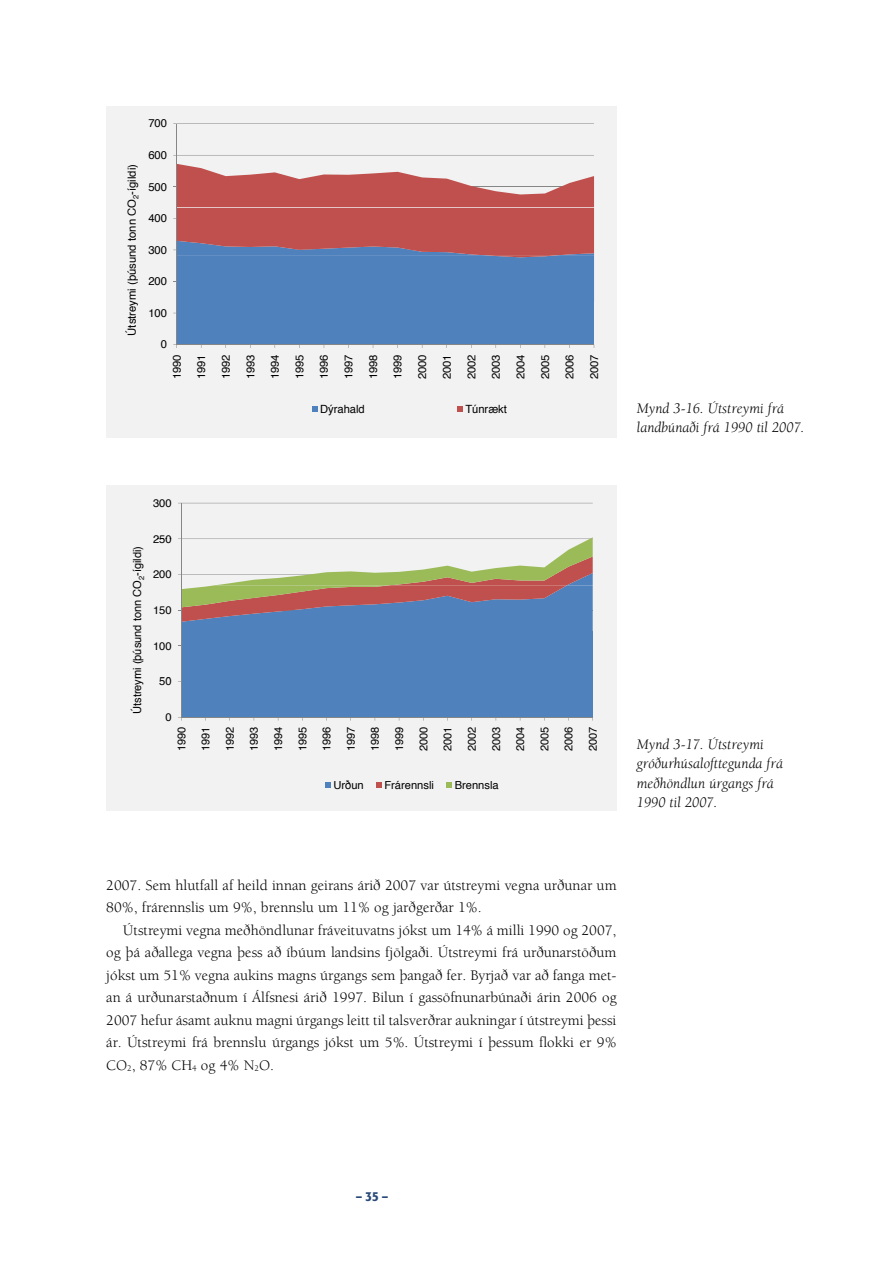
<style>
.page{position:relative;width:893px;height:1263px;background:#fff}
.page>*{position:absolute;margin:0;border:0;box-sizing:border-box;transform-origin:0 0}
.t1{font:15px/22.5px "Berkeley";color:#000}
.t2{font:italic 15px/19.5px "Berkeley";color:#000}
.t3{font:500 condensed 13.5px "Formata";color:#294a78}
.t4{font:11.25px/24.6px "Helvetica";color:#000;text-align:justify}
.t5{font:11.1px/24.2px "Helvetica";color:#000;text-align:justify}
</style>
<div class="page">
<div style="left:106px;top:106px;width:511px;height:7px;background:#f2f2f2"></div>
<div style="left:106px;top:113px;width:511px;height:47px;background:#f2f2f2"></div>
<hr style="left:177px;top:123px;width:417px;height:1px;background:#868686">
<hr style="left:177px;top:155px;width:417px;height:1px;background:#868686">
<hr style="left:176px;top:124px;width:1px;height:36px;background:#868686">
<div style="left:106px;top:160px;width:511px;height:48px;background:#f2f2f2"></div>
<hr style="left:176px;top:160px;width:1px;height:48px;background:#868686">
<div style="left:106px;top:208px;width:511px;height:47px;background:#f2f2f2"></div>
<div style="left:106px;top:255px;width:511px;height:47px;background:#f2f2f2"></div>
<svg style="left:173px;top:164px;width:421px;height:138px;background:#9b758a"></svg>
<div style="left:106px;top:302px;width:511px;height:48px;background:#f2f2f2"></div>
<div style="left:177px;top:302px;width:417px;height:43px;background:#4f81bd"></div>
<hr style="left:176px;top:302px;width:1px;height:43px;background:#868686">
<hr style="left:177px;top:344px;width:417px;height:1px;background:#868686">
<div style="left:106px;top:350px;width:511px;height:47px;background:#f2f2f2"></div>
<div style="left:106px;top:397px;width:511px;height:40px;background:#f2f2f2"></div>
<svg style="left:312px;top:406px;width:5px;height:6px"></svg>
<svg style="left:457px;top:406px;width:6px;height:6px"></svg>
<div style="left:106px;top:485px;width:511px;height:7px;background:#f2f2f2"></div>
<div style="left:106px;top:492px;width:511px;height:47px;background:#f2f2f2"></div>
<hr style="left:181px;top:503px;width:412px;height:1px;background:#868686">
<hr style="left:181px;top:503px;width:1px;height:36px;background:#868686">
<div style="left:106px;top:539px;width:511px;height:46px;background:#f2f2f2"></div>
<div style="left:106px;top:585px;width:511px;height:47px;background:#f2f2f2"></div>
<svg style="left:178px;top:537px;width:415px;height:95px"></svg>
<div style="left:106px;top:632px;width:511px;height:46px;background:#f2f2f2"></div>
<div style="left:181px;top:632px;width:412px;height:46px;background:#4f81bd"></div>
<hr style="left:181px;top:632px;width:1px;height:46px;background:#868686">
<div style="left:106px;top:678px;width:511px;height:46px;background:#f2f2f2"></div>
<div style="left:181px;top:678px;width:412px;height:39px;background:#4f81bd"></div>
<hr style="left:181px;top:678px;width:1px;height:39px;background:#868686">
<hr style="left:181px;top:717px;width:412px;height:1px;background:#868686">
<div style="left:106px;top:724px;width:511px;height:47px;background:#f2f2f2"></div>
<div style="left:106px;top:771px;width:511px;height:40px;background:#f2f2f2"></div>
<svg style="left:325px;top:782px;width:6px;height:5px"></svg>
<svg style="left:376px;top:782px;width:6px;height:5px"></svg>
<svg style="left:447px;top:782px;width:5px;height:5px"></svg>
<p class="t4" style="left:148px;top:112px;width:20px">700</p>
<p class="t4" style="left:120px;top:336px;width:173px;rotate:-90deg">Útstreymi (þúsund tonn CO<sub>2</sub>-ígildi)</p>
<p class="t4" style="left:148px;top:143px;width:20px">600</p>
<p class="t4" style="left:148px;top:175px;width:20px">500</p>
<p class="t4" style="left:148px;top:206px;width:20px">400</p>
<p class="t4" style="left:148px;top:238px;width:20px">300</p>
<p class="t4" style="left:148px;top:269px;width:20px">200</p>
<p class="t4" style="left:148px;top:301px;width:20px">100</p>
<p class="t4" style="left:161px;top:332px;width:8px">0</p>
<p class="t4" style="left:165px;top:379px;width:27px;rotate:-90deg">1990<br>1991<br>1992<br>1993<br>1994<br>1995<br>1996<br>1997<br>1998<br>1999<br>2000<br>2001<br>2002<br>2003<br>2004<br>2005<br>2006<br>2007</p>
<p class="t4" style="left:320px;top:397px;width:46px">Dýrahald</p>
<p class="t4" style="left:465px;top:397px;width:43px">Túnrækt</p>
<p class="t5" style="left:153px;top:491px;width:20px">300</p>
<p class="t5" style="left:153px;top:527px;width:20px">250</p>
<p class="t5" style="left:126px;top:714px;width:169px;rotate:-90deg">Útstreymi (þúsund tonn CO<sub>2</sub>-ígildi)</p>
<p class="t5" style="left:153px;top:562px;width:20px">200</p>
<p class="t5" style="left:153px;top:598px;width:20px">150</p>
<p class="t5" style="left:153px;top:634px;width:20px">100</p>
<p class="t5" style="left:159px;top:670px;width:14px">50</p>
<p class="t5" style="left:166px;top:705px;width:8px">0</p>
<p class="t5" style="left:170px;top:751px;width:26px;rotate:-90deg">1990<br>1991<br>1992<br>1993<br>1994<br>1995<br>1996<br>1997<br>1998<br>1999<br>2000<br>2001<br>2002<br>2003<br>2004<br>2005<br>2006<br>2007</p>
<p class="t5" style="left:333px;top:773px;width:32px">Urðun</p>
<p class="t5" style="left:384px;top:773px;width:51px">Frárennsli</p>
<p class="t5" style="left:455px;top:773px;width:45px">Brennsla</p>
<p class="t2" style="left:637px;top:399px;width:169px">Mynd 3‑16. Útstreymi frá landbúnaði frá 1990 til 2007.</p>
<p class="t2" style="left:637px;top:735px;width:148px">Mynd 3‑17. Útstreymi gróðurhúsalofttegunda frá meðhöndlun úrgangs frá<br>1990 til 2007.</p>
<p class="t1" style="left:106px;top:874px;width:512px">2007. Sem hlutfall af heild innan geirans árið 2007 var útstreymi vegna urðunar um<br>80%, frárennslis um 9%, brennslu um 11% og jarðgerðar 1%.</p>
<p class="t1" style="left:106px;top:919px;width:512px;text-align:justify;text-indent:17px">Útstreymi vegna meðhöndlunar fráveituvatns jókst um 14% á milli 1990 og 2007, og þá aðallega vegna þess að íbúum landsins fjölgaði. Útstreymi frá urðunarstöðum jókst um 51% vegna aukins magns úrgangs sem þangað fer. Byrjað var að fanga met&shy;an á urðunarstaðnum í Álfsnesi árið 1997. Bilun í gassöfnunarbúnaði árin 2006 og 2007 hefur ásamt auknu magni úrgangs leitt til talsverðrar aukningar í útstreymi þessi ár. Útstreymi frá brennslu úrgangs jókst um 5%. Útstreymi í þessum flokki er 9% CO<sub>2</sub>, 87% CH<sub>4</sub> og 4% N<sub>2</sub>O.</p>
<p class="t3" style="left:356px;top:1188px;width:34px">– 35 –</p>
</div>
